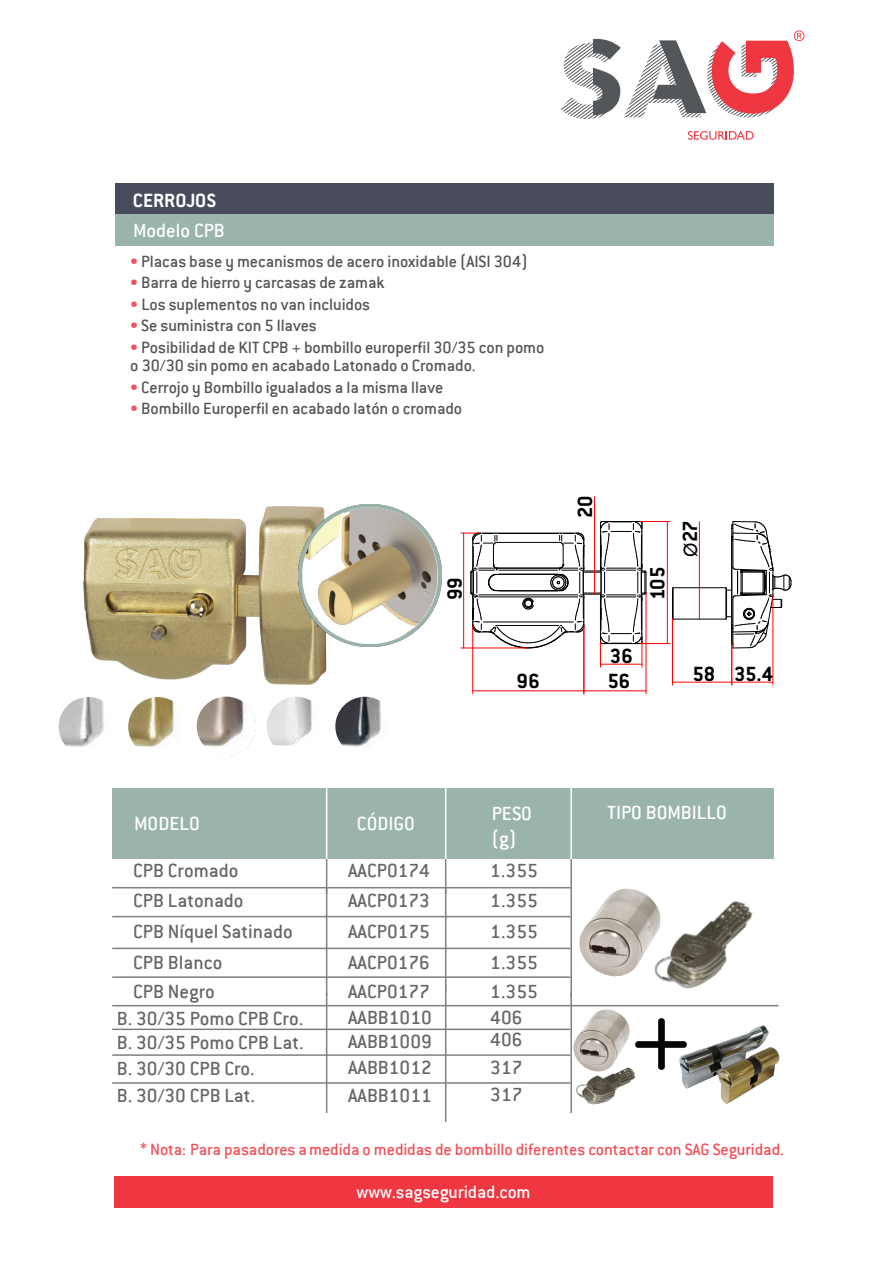
<style>
.page{position:relative;width:894px;height:1263px;background:#fff}
.page>*{position:absolute;margin:0;border:0;box-sizing:border-box;transform-origin:0 0}
.t1{font:700 22.5px "Conduit ITC";letter-spacing:-.005em;color:#000}
.t2{font:500 21px/26.8px "Conduit ITC";color:#656768}
.t3{font:500 21px/25.2px "Conduit ITC";color:#fff}
.t4{font:700 21px "Conduit ITC";color:#fff}
.t5{font:500 19.5px "Conduit ITC";letter-spacing:-.005em;color:#fff}
.t6{font:500 18px/18px "Conduit ITC";letter-spacing:-.005em;color:#545556}
.t7{font:500 18px "Conduit ITC";letter-spacing:-.005em;color:#f0525a}
.s1{color:#f0525a}
.s2{font-family:"Arial";font-weight:400;font-size:18.45px}
</style>
<div class="page">
<div style="left:115px;top:183px;width:658px;height:32px;background:#484b5a"></div>
<div style="left:115px;top:214px;width:658px;height:32px;background:#9ab4ac"></div>
<div style="left:115px;top:1176px;width:657px;height:32px;background:#ef3741"></div>
<svg style="left:688px;top:131px;width:65px;height:9px"></svg>
<svg style="left:561px;top:30px;width:243px;height:89px"></svg>
<div style="left:112px;top:788px;width:661px;height:71px;background:#9ab4ac"></div>
<hr style="left:326px;top:787px;width:1px;height:72px;background:#fff">
<hr style="left:445px;top:787px;width:1px;height:72px;background:#fff">
<hr style="left:570px;top:787px;width:1px;height:72px;background:#fff">
<hr style="left:326px;top:859px;width:1px;height:35px;background:#7e8183">
<hr style="left:445px;top:859px;width:1px;height:35px;background:#7e8183">
<hr style="left:570px;top:859px;width:1px;height:35px;background:#7e8183">
<svg style="left:59px;top:697px;width:45px;height:50px"></svg>
<svg style="left:128px;top:697px;width:50px;height:50px"></svg>
<svg style="left:335px;top:697px;width:49px;height:50px"></svg>
<img style="left:197px;top:697px;width:59px;height:59px;border-radius:50%">
<svg style="left:266px;top:697px;width:46px;height:49px"></svg>
<hr style="left:112px;top:887px;width:458px;height:1px;background:#7e8183">
<hr style="left:326px;top:888px;width:1px;height:34px;background:#7e8183">
<hr style="left:445px;top:888px;width:1px;height:34px;background:#7e8183">
<hr style="left:570px;top:893px;width:1px;height:35px;background:#7e8183">
<hr style="left:112px;top:916px;width:458px;height:1px;background:#7e8183">
<hr style="left:326px;top:922px;width:1px;height:35px;background:#7e8183">
<hr style="left:445px;top:922px;width:1px;height:35px;background:#7e8183">
<hr style="left:570px;top:928px;width:1px;height:35px;background:#7e8183">
<hr style="left:112px;top:948px;width:458px;height:1px;background:#7e8183">
<hr style="left:326px;top:956px;width:1px;height:40px;background:#7e8183">
<hr style="left:445px;top:956px;width:1px;height:35px;background:#7e8183">
<hr style="left:570px;top:962px;width:1px;height:35px;background:#7e8183">
<hr style="left:112px;top:976px;width:458px;height:2px;background:#7e8183">
<hr style="left:112px;top:1005px;width:666px;height:1px;background:#7e8183">
<hr style="left:112px;top:1028px;width:458px;height:2px;background:#7e8183">
<hr style="left:112px;top:1054px;width:458px;height:2px;background:#7e8183">
<hr style="left:112px;top:1082px;width:458px;height:2px;background:#7e8183">
<hr style="left:326px;top:993px;width:1px;height:120px;background:#7e8183">
<hr style="left:445px;top:984px;width:1px;height:138px;background:#7e8183">
<hr style="left:570px;top:993px;width:1px;height:120px;background:#7e8183">
<img style="left:83px;top:507px;width:244px;height:177px">
<img style="left:675px;top:1035px;width:105px;height:69px">
<img style="left:658px;top:1035px;width:6px;height:34px">
<img style="left:635px;top:1041px;width:51px;height:6px">
<img style="left:614px;top:888px;width:165px;height:147px">
<img style="left:566px;top:1051px;width:70px;height:62px">
<img style="left:298px;top:505px;width:143px;height:142px">
<img style="left:302px;top:508px;width:136px;height:135px">
<img style="left:579px;top:889px;width:81px;height:88px">
<img style="left:573px;top:1010px;width:56px;height:62px">
<hr style="left:672px;top:619px;width:53px;height:1px;background:#000">
<hr style="left:672px;top:587px;width:53px;height:1px;background:#000">
<svg style="left:724px;top:521px;width:67px;height:127px"></svg>
<hr style="left:472px;top:626px;width:1px;height:68px;background:#f00">
<hr style="left:472px;top:690px;width:111px;height:1px;background:#f00">
<hr style="left:583px;top:626px;width:1px;height:68px;background:#f00">
<hr style="left:645px;top:593px;width:1px;height:101px;background:#f00">
<hr style="left:583px;top:690px;width:62px;height:1px;background:#f00">
<hr style="left:672px;top:618px;width:1px;height:67px;background:#f00">
<hr style="left:672px;top:682px;width:59px;height:1px;background:#f00">
<hr style="left:731px;top:644px;width:1px;height:41px;background:#f00">
<hr style="left:772px;top:595px;width:1px;height:90px;background:#f00">
<hr style="left:731px;top:682px;width:41px;height:1px;background:#f00">
<svg style="left:461px;top:521px;width:212px;height:146px"></svg>
<hr style="left:461px;top:648px;width:67px;height:1px;background:#f00">
<hr style="left:463px;top:533px;width:1px;height:115px;background:#f00">
<hr style="left:594px;top:497px;width:1px;height:97px;background:#f00">
<hr style="left:698px;top:522px;width:1px;height:97px;background:#f00">
<p class="t4" style="left:133px;top:194px;width:85px">CERROJOS</p>
<p class="t3" style="left:133px;top:220px;width:93px">Modelo CPB</p>
<p class="t6" style="left:130px;top:254px;width:398px"><span class="s1">•</span> Placas base y mecanismos de acero inoxidable (AISI 304)</p>
<p class="t6" style="left:130px;top:276px;width:256px"><span class="s1">•</span> Barra de hierro y carcasas de zamak</p>
<p class="t6" style="left:130px;top:297px;width:241px"><span class="s1">•</span> Los suplementos no van incluidos</p>
<p class="t6" style="left:130px;top:319px;width:188px"><span class="s1">•</span> Se suministra con 5 llaves</p>
<p class="t6" style="left:130px;top:340px;width:415px"><span class="s1">•</span> Posibilidad de KIT CPB + bombillo europerfil 30/35 con pomo o 30/30 sin pomo en acabado Latonado o Cromado.</p>
<p class="t6" style="left:130px;top:380px;width:314px"><span class="s1">•</span> Cerrojo y Bombillo igualados a la misma llave</p>
<p class="t6" style="left:130px;top:402px;width:333px"><span class="s1">•</span> Bombillo Europerfil en acabado latón o cromado</p>
<p class="t1" style="left:447px;top:600px;width:24px;rotate:-90deg">99</p>
<p class="t1" style="left:578px;top:518px;width:24px;rotate:-90deg">20</p>
<p class="t1" style="left:650px;top:600px;width:35px;rotate:-90deg">105</p>
<p class="t1" style="left:682px;top:557px;width:38px;rotate:-90deg"><span class="s2">Ø</span>27</p>
<p class="t1" style="left:609px;top:649px;width:24px">36</p>
<p class="t1" style="left:516px;top:674px;width:25px">96</p>
<p class="t1" style="left:607px;top:674px;width:24px">56</p>
<p class="t1" style="left:692px;top:666px;width:82px">58 35.4</p>
<p class="t3" style="left:134px;top:813px;width:67px">MODELO</p>
<p class="t3" style="left:357px;top:813px;width:59px">CÓDIGO</p>
<p class="t3" style="left:491px;top:803px;width:42px">PESO (g)</p>
<p class="t3" style="left:607px;top:802px;width:121px">TIPO BOMBILLO</p>
<p class="t2" style="left:133px;top:859px;width:107px">CPB Cromado</p>
<p class="t2" style="left:348px;top:859px;width:83px">AACP0174</p>
<p class="t2" style="left:490px;top:859px;width:49px">1.355</p>
<p class="t2" style="left:133px;top:890px;width:112px">CPB Latonado</p>
<p class="t2" style="left:348px;top:889px;width:83px">AACP0173</p>
<p class="t2" style="left:490px;top:889px;width:49px">1.355</p>
<p class="t2" style="left:133px;top:920px;width:161px">CPB Níquel Satinado</p>
<p class="t2" style="left:348px;top:920px;width:83px">AACP0175</p>
<p class="t2" style="left:490px;top:920px;width:49px">1.355</p>
<p class="t2" style="left:133px;top:952px;width:91px">CPB Blanco</p>
<p class="t2" style="left:348px;top:951px;width:83px">AACP0176</p>
<p class="t2" style="left:490px;top:951px;width:49px">1.355</p>
<p class="t2" style="left:117px;top:980px;width:188px;text-indent:16px">CPB Negro<br>B. 30/35 Pomo CPB Cro.</p>
<p class="t2" style="left:117px;top:1031px;width:188px">B. 30/35 Pomo CPB Lat.<br>B. 30/30 CPB Cro.<br>B. 30/30 CPB Lat.</p>
<p class="t2" style="left:348px;top:980px;width:85px">AACP0177<br>AABB1010</p>
<p class="t2" style="left:348px;top:1031px;width:85px;text-align:justify">AABB1009<br>AABB1012<br>AABB1011</p>
<p class="t2" style="left:490px;top:980px;width:49px">1.355<br>406</p>
<p class="t2" style="left:490px;top:1028px;width:34px;line-height:27.3px;text-align:justify">406<br>317<br>317</p>
<p class="t7" style="left:140px;top:1144px;width:645px">* Nota: Para pasadores amedida o medidas de bombillo diferentes contactar con SAG Seguridad.</p>
<p class="t5" style="left:356px;top:1186px;width:175px">www.sagseguridad.com</p>
</div>
